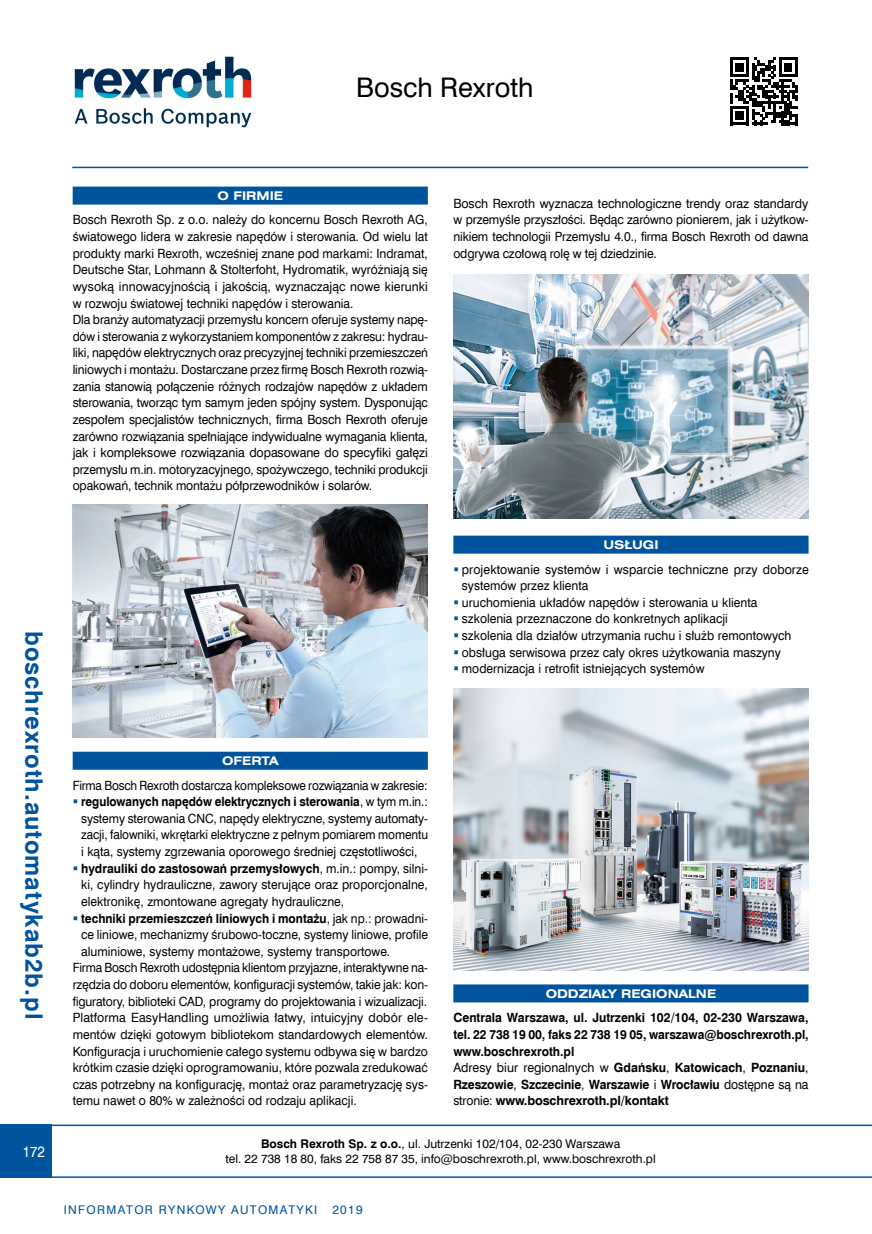
<style>
.page{position:relative;width:872px;height:1234px;background:#fff}
.page>*{position:absolute;margin:0;border:0;box-sizing:border-box;transform-origin:0 0}
.prezFirma{font:27px "Swis 721 EU";color:#000}
.PrezWwwLewa{font:700 24px "Swis 721 EU";letter-spacing:.04em;color:#00549e}
.t1{font:15px "Swis 721 EU";color:#fff;scale:.9 1}
.prezPodstawowy{font:12.75px/16.6px "Swis 721 EU";color:#000;text-align:justify;scale:.95 1}
.prezPodstawowy-2{font:12.75px/16.6px "Swis 721 EU";color:#000;text-align:justify}
.prezPodstawowy-3{font:12.75px/16.6px "Swis 721 EU";color:#000;text-align:justify;scale:.93 1}
.prezPodstawowy-4{font:12.75px/16.6px "Swis 721 EU";color:#000;text-align:justify;scale:.92 1}
.prezPodstawowy-5{font:12.75px/16.6px "Swis 721 EU";color:#000;text-align:justify;scale:.94 1}
.prezPodstawowy-6{font:700 12.75px/16.6px "Swis 721 EU";letter-spacing:-.005em;color:#000;text-align:justify}
.prezPodstawowy-7{font:700 12.75px/16.6px "Swis 721 EU";letter-spacing:-.005em;color:#000;text-align:justify;scale:.95 1}
.prezPodstawowy-8{font:12.75px/16.6px "Swis 721 EU";color:#000;scale:.96 1}
.prezStopka{font:12px "Swis 721 EU";color:#000}
.prezŚródtytuł{font:700 12px "Swis 721 Ex EU";color:#fff}
.t2{font:12px "Swis 721 EU";letter-spacing:.11em;color:#00549e}
.s1{font-weight:700}
.s2{font-weight:400}
</style>
<div class="page">
<div style="left:0;top:1124px;width:51px;height:53px;background:#00549e"></div>
<hr style="left:51px;top:1124px;width:821px;height:1px;background:#00549e">
<hr style="left:51px;top:1176px;width:821px;height:1px;background:#00549e">
<hr style="left:72px;top:167px;width:736px;height:1px;background:#00549e">
<div style="left:73px;top:186px;width:355px;height:18px;background:#00549e"></div>
<div style="left:73px;top:751px;width:355px;height:18px;background:#00549e"></div>
<div style="left:453px;top:535px;width:355px;height:18px;background:#00549e"></div>
<div style="left:453px;top:984px;width:355px;height:18px;background:#00549e"></div>
<img style="left:73px;top:505px;width:355px;height:232px">
<img style="left:453px;top:688px;width:355px;height:282px">
<img style="left:453px;top:274px;width:355px;height:245px">
<svg style="left:730px;top:58px;width:67px;height:67px"></svg>
<img style="left:74px;top:56px;width:178px;height:72px">
<p class="prezFirma" style="left:356px;top:71px;width:179px">Bosch Rexroth</p>
<p class="PrezWwwLewa" style="left:49px;top:630px;width:389px;rotate:90deg">boschrexroth.automatykab2b.pl</p>
<p class="t1" style="left:23px;top:1141px;width:26px">172</p>
<p class="prezŚródtytuł" style="left:218px;top:189px;width:67px">O FIRMIE</p>
<p class="prezPodstawowy" style="left:73px;top:212px;width:375px">Bosch Rexroth Sp. z o.o. należy do koncernu Bosch Rexroth AG, światowego lidera w zakresie napędów i sterowania. Od wielu lat produkty marki Rexroth, wcześniej znane pod markami: Indramat, Deutsche Star, Lohmann &amp; Stolterfoht, Hydromatik, wyróżniają się wysoką innowacyjnością i jakością, wyznaczając nowe kierunki w rozwoju światowej techniki napędów i sterowania.</p>
<p class="prezPodstawowy" style="left:73px;top:312px;width:375px">Dla branży automatyzacji przemysłu koncern oferuje systemy napę&shy;dów i sterowania z wykorzystaniem komponentów z zakresu: hydrau&shy;liki, napędów elektrycznych oraz precyzyjnej techniki przemieszczeń liniowych i montażu. Dostarczane przez firmę Bosch Rexroth rozwią&shy;zania stanowią połączenie różnych rodzajów napędów z układem sterowania, tworząc tym samym jeden spójny system. Dysponując zespołem specjalistów technicznych, firma Bosch Rexroth oferuje zarówno rozwiązania spełniające indywidualne wymagania klienta, jak i kompleksowe rozwiązania dopasowane do specyfiki gałęzi przemysłu m.in. motoryzacyjnego, spożywczego, techniki produkcji opakowań, technik montażu półprzewodników i solarów.</p>
<p class="prezPodstawowy-2" style="left:453px;top:195px;width:357px">Bosch Rexroth wyznacza technologiczne trendy oraz standardy w przemyśle przyszłości. Będąc zarówno pionierem, jak i użytkow&shy;nikiem technologii Przemysłu 4.0., firma Bosch Rexroth od dawna odgrywa czołową rolę w tej dziedzinie.</p>
<p class="prezŚródtytuł" style="left:603px;top:538px;width:57px">USŁUGI</p>
<p class="prezPodstawowy-8" style="left:462px;top:561px;width:363px">projektowanie systemów i wsparcie techniczne przy doborze systemów przez klienta</p>
<p class="prezPodstawowy" style="left:462px;top:594px;width:312px">uruchomienia układów napędów i sterowania u klienta</p>
<p class="prezPodstawowy" style="left:462px;top:610px;width:281px">szkolenia przeznaczone do konkretnych aplikacji</p>
<p class="prezPodstawowy" style="left:462px;top:627px;width:348px">szkolenia dla działów utrzymania ruchu i służb remontowych</p>
<p class="prezPodstawowy" style="left:462px;top:644px;width:337px">obsługa serwisowa przez cały okres użytkowania maszyny</p>
<p class="prezPodstawowy" style="left:462px;top:660px;width:257px">modernizacja i retrofit istniejących systemów</p>
<p class="prezŚródtytuł" style="left:222px;top:753px;width:58px">OFERTA</p>
<p class="prezPodstawowy-3" style="left:73px;top:777px;width:383px">Firma Bosch Rexroth dostarcza kompleksowe rozwiązania w zakresie:</p>
<p class="prezPodstawowy-4" style="left:81px;top:793px;width:378px"><span class="s1">regulowanych napędów elektrycznych i sterowania</span>, w tym m.in.: systemy sterowania CNC, napędy elektryczne, systemy automaty&shy;zacji, falowniki, wkrętarki elektryczne z pełnym pomiarem momentu i kąta, systemy zgrzewania oporowego średniej częstotliwości,</p>
<p class="prezPodstawowy" style="left:81px;top:860px;width:366px"><span class="s1">hydrauliki do zastosowań przemysłowych</span>, m.in.: pompy, silni&shy;ki, cylindry hydrauliczne, zawory sterujące oraz proporcjonalne, elektronikę, zmontowane agregaty hydrauliczne,</p>
<p class="prezPodstawowy-5" style="left:81px;top:909px;width:370px"><span class="s1">techniki przemieszczeń liniowych i montażu</span>, jak np.: prowadni&shy;ce liniowe, mechanizmy śrubowo-toczne, systemy liniowe, profile aluminiowe, systemy montażowe, systemy transportowe.</p>
<p class="prezPodstawowy-3" style="left:73px;top:959px;width:383px">Firma Bosch Rexroth udostępnia klientom przyjazne, interaktywne na&shy;rzędzia do doboru elementów, konfiguracji systemów, takie jak: kon&shy;figuratory, biblioteki CAD, programy do projektowania i wizualizacji.</p>
<p class="prezPodstawowy-2" style="left:73px;top:1009px;width:357px">Platforma EasyHandling umożliwia łatwy, intuicyjny dobór ele&shy;mentów dzięki gotowym bibliotekom standardowych elementów.<br>Konfiguracja i uruchomienie całego systemu odbywa się w bardzo krótkim czasie dzięki oprogramowaniu, które pozwala zredukować czas potrzebny na konfigurację, montaż oraz parametryzację sys&shy;temu nawet o 80% w zależności od rodzaju aplikacji.</p>
<p class="prezŚródtytuł" style="left:546px;top:986px;width:172px">ODDZIAŁY REGIONALNE</p>
<p class="prezPodstawowy-7" style="left:453px;top:1009px;width:375px">Centrala Warszawa, ul. Jutrzenki 102/104, 02-230 Warszawa, tel. 22 738 19 00, faks 22 738 19 05, warszawa@boschrexroth.pl, www.boschrexroth.pl</p>
<p class="prezPodstawowy-6" style="left:453px;top:1059px;width:357px"><span class="s2">Adresy biur regionalnych w</span> Gdańsku<span class="s2">,</span> Katowicach<span class="s2">,</span> Poznaniu<span class="s2">, </span>Rzeszowie<span class="s2">,</span> Szczecinie<span class="s2">,</span> Warszawie <span class="s2">i</span> Wrocławiu <span class="s2">dostępne są na stronie:</span> www.boschrexroth.pl/kontakt</p>
<p class="prezStopka" style="left:261px;top:1136px;width:361px"><span class="s1">Bosch Rexroth Sp. z o.o.</span>, ul. Jutrzenki 102/104, 02-230 Warszawa</p>
<p class="prezStopka" style="left:225px;top:1150px;width:432px">tel. 22 738 18 80, faks 22 758 87 35, info@boschrexroth.pl, www.boschrexroth.pl</p>
<p class="t2" style="left:64px;top:1201px;width:255px">INFORMATOR RYNKOWY AUTOMATYKI</p>
<p class="t2" style="left:332px;top:1201px;width:32px">2019</p>
</div>
